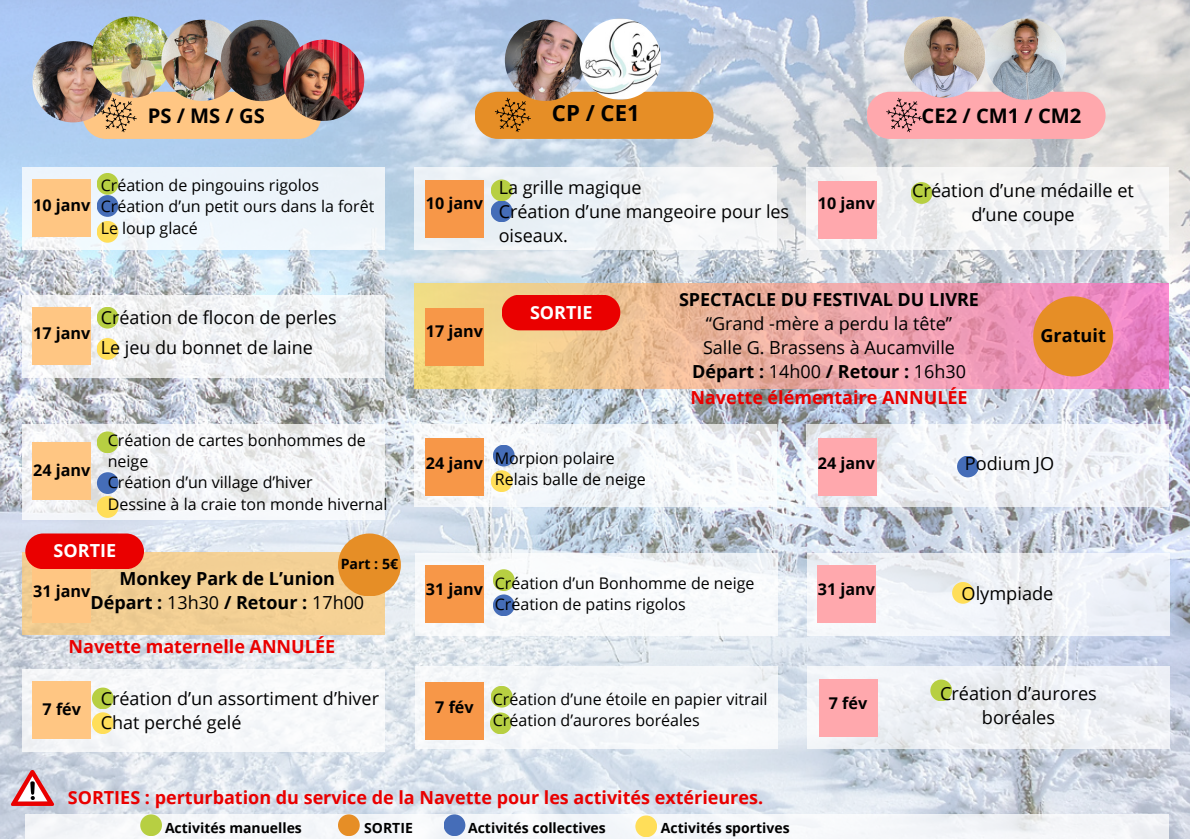
<style>
.page{position:relative;width:1190px;height:839px;background:#fff}
.page>*{position:absolute;margin:0;border:0;box-sizing:border-box;transform-origin:0 0}
.t1{font:700 22.2px "Open Sans";color:#000}
.t2{font:700 20.2px "Open Sans";color:#000}
.t3{font:18.2px/24px "Open Sans";color:#000;text-align:center}
.t4{font:700 18.2px "Open Sans";color:#000}
.t5{font:18px/24px "Open Sans";color:#000}
.t6{font:700 18px "Open Sans";color:#ea0000}
.t7{font:700 18px "Open Sans";color:#000}
.t8{font:700 18px "Open Sans";color:#fff}
.t9{font:700 16.2px "Open Sans";color:#000}
.t10{font:16px/21.4px "Open Sans";color:#000}
.t11{font:700 14.2px "Open Sans";color:#000}
.t12{font:700 14px "Open Sans";color:#000}
.s1{font-weight:400}
</style>
<div class="page">
<img style="left:0;top:0;width:1190px;height:838px">
<div style="left:83px;top:92px;width:238px;height:47px;background:#ffc683;border-radius:24px"></div>
<div style="left:22px;top:167px;width:362px;height:83px;background:#edf5fb"></div>
<svg style="left:22px;top:295px;width:362px;height:82px;fill:#f0f1f4"></svg>
<svg style="left:22px;top:424px;width:362px;height:96px;fill:#f3f5f8"></svg>
<div style="left:22px;top:552px;width:362px;height:83px;background:#f3d094"></div>
<div style="left:22px;top:669px;width:362px;height:82px;background:#f7f8fa"></div>
<div style="left:867px;top:92px;width:239px;height:47px;background:#ffa8ad;border-radius:24px"></div>
<svg style="left:806px;top:167px;width:362px;height:83px;fill:#f2f3f4"></svg>
<svg style="left:806px;top:424px;width:362px;height:83px;fill:#f1f4f8"></svg>
<div style="left:475px;top:92px;width:238px;height:47px;background:#e68e26;border-radius:24px"></div>
<div style="left:414px;top:167px;width:362px;height:83px;background:#eff3f7"></div>
<svg style="left:414px;top:284px;width:754px;height:104px;background:#ecaca4"></svg>
<svg style="left:414px;top:424px;width:362px;height:83px;fill:#f3f6f9"></svg>
<div style="left:416px;top:553px;width:362px;height:82px;background:#f8fafc"></div>
<div style="left:32px;top:179px;width:59px;height:58px;background:#ffc683"></div>
<div style="left:32px;top:307px;width:59px;height:58px;background:#ffc683"></div>
<div style="left:32px;top:442px;width:59px;height:58px;background:#ffc683"></div>
<div style="left:32px;top:564px;width:59px;height:58px;background:#ffc683"></div>
<div style="left:32px;top:681px;width:59px;height:57px;background:#ffc683"></div>
<div style="left:425px;top:180px;width:59px;height:58px;background:#f79748"></div>
<div style="left:425px;top:308px;width:59px;height:57px;background:#f79748"></div>
<div style="left:425px;top:437px;width:59px;height:58px;background:#f79748"></div>
<div style="left:425px;top:565px;width:59px;height:58px;background:#f79748"></div>
<div style="left:416px;top:666px;width:362px;height:83px;background:#f6f8fa"></div>
<svg style="left:807px;top:666px;width:362px;height:83px;fill:#eef0f5"></svg>
<div style="left:425px;top:681px;width:59px;height:58px;background:#f79748"></div>
<div style="left:818px;top:181px;width:58px;height:57px;background:#ffa8ad"></div>
<div style="left:818px;top:438px;width:58px;height:58px;background:#ffa8ad"></div>
<div style="left:25px;top:813px;width:1143px;height:25px;background:#f5f6fa"></div>
<svg style="left:807px;top:553px;width:362px;height:82px;fill:#eff2f8"></svg>
<div style="left:140px;top:814px;width:22px;height:22px;background:#b7cf42;border-radius:50%"></div>
<div style="left:338px;top:814px;width:22px;height:22px;background:#e68e26;border-radius:50%"></div>
<div style="left:444px;top:814px;width:21px;height:22px;background:#456db8;border-radius:50%"></div>
<div style="left:635px;top:815px;width:22px;height:22px;background:#ffde59;border-radius:50%"></div>
<div style="left:817px;top:564px;width:59px;height:58px;background:#ffa8ad"></div>
<svg style="left:101px;top:98px;width:36px;height:34px"></svg>
<svg style="left:495px;top:98px;width:36px;height:34px"></svg>
<svg style="left:886px;top:98px;width:36px;height:34px"></svg>
<img style="left:32px;top:41px;width:82px;height:81px;border-radius:50%">
<img style="left:91px;top:16px;width:82px;height:82px;border-radius:50%">
<img style="left:161px;top:20px;width:82px;height:81px;border-radius:50%">
<img style="left:221px;top:20px;width:81px;height:81px;border-radius:50%">
<img style="left:283px;top:40px;width:81px;height:81px;border-radius:50%">
<img style="left:505px;top:20px;width:81px;height:81px;border-radius:50%">
<img style="left:904px;top:16px;width:81px;height:82px;border-radius:50%">
<img style="left:985px;top:18px;width:81px;height:82px;border-radius:50%">
<div style="left:930px;top:679px;width:22px;height:22px;background:#b7cf42;border-radius:50%"></div>
<div style="left:952px;top:582px;width:22px;height:21px;background:#ffde59;border-radius:50%"></div>
<div style="left:911px;top:182px;width:21px;height:22px;background:#b7cf42;border-radius:50%"></div>
<div style="left:490px;top:712px;width:22px;height:22px;background:#b7cf42;border-radius:50%"></div>
<div style="left:491px;top:685px;width:22px;height:22px;background:#b7cf42;border-radius:50%"></div>
<div style="left:493px;top:594px;width:22px;height:22px;background:#456db8;border-radius:50%"></div>
<div style="left:493px;top:569px;width:22px;height:22px;background:#b7cf42;border-radius:50%"></div>
<div style="left:491px;top:200px;width:22px;height:22px;background:#456db8;border-radius:50%"></div>
<div style="left:491px;top:179px;width:22px;height:22px;background:#b7cf42;border-radius:50%"></div>
<div style="left:97px;top:195px;width:21px;height:22px;background:#456db8;border-radius:50%"></div>
<div style="left:97px;top:173px;width:21px;height:22px;background:#b7cf42;border-radius:50%"></div>
<div style="left:97px;top:307px;width:21px;height:21px;background:#b7cf42;border-radius:50%"></div>
<div style="left:97px;top:431px;width:21px;height:22px;background:#b7cf42;border-radius:50%"></div>
<div style="left:97px;top:472px;width:22px;height:22px;background:#456db8;border-radius:50%"></div>
<div style="left:92px;top:687px;width:22px;height:22px;background:#b7cf42;border-radius:50%"></div>
<img style="left:580px;top:18px;width:81px;height:82px;border-radius:50%">
<svg style="left:11px;top:769px;width:43px;height:36px"></svg>
<div style="left:1033px;top:296px;width:80px;height:80px;background:#e68e26;border-radius:50%"></div>
<div style="left:97px;top:221px;width:21px;height:22px;background:#ffde59;border-radius:50%"></div>
<div style="left:97px;top:496px;width:21px;height:22px;background:#ffde59;border-radius:50%"></div>
<div style="left:92px;top:712px;width:22px;height:22px;background:#ffde59;border-radius:50%"></div>
<div style="left:502px;top:295px;width:118px;height:35px;background:#ea0000;border-radius:18px"></div>
<div style="left:25px;top:533px;width:119px;height:36px;background:#ea0000;border-radius:18px"></div>
<div style="left:338px;top:533px;width:63px;height:63px;background:#e68e26;border-radius:50%"></div>
<div style="left:97px;top:338px;width:21px;height:22px;background:#ffde59;border-radius:50%"></div>
<div style="left:819px;top:678px;width:58px;height:58px;background:#ffa8ad"></div>
<div style="left:957px;top:455px;width:22px;height:22px;background:#456db8;border-radius:50%"></div>
<div style="left:491px;top:470px;width:22px;height:22px;background:#ffde59;border-radius:50%"></div>
<div style="left:493px;top:444px;width:22px;height:22px;background:#456db8;border-radius:50%"></div>
<p class="t1" style="left:552px;top:98px;width:89px">CP / CE1</p>
<p class="t2" style="left:148px;top:101px;width:119px">PS/MS/GS</p>
<p class="t2" style="left:922px;top:101px;width:161px">CE2 / CM1 / CM2</p>
<p class="t9" style="left:33px;top:194px;width:59px">10 janv</p>
<p class="t10" style="left:101px;top:174px;width:220px">Création de pingouins rigolos</p>
<p class="t10" style="left:101px;top:195px;width:275px">Création d’un petit ours dans la forêt</p>
<p class="t10" style="left:101px;top:217px;width:99px">Le loup glacé</p>
<p class="t9" style="left:33px;top:322px;width:59px">17 janv</p>
<p class="t5" style="left:101px;top:305px;width:238px">Création de flocon de perles</p>
<p class="t5" style="left:101px;top:335px;width:214px">Le jeu du bonnet de laine</p>
<p class="t9" style="left:33px;top:458px;width:59px">24 janv</p>
<p class="t10" style="left:108px;top:428px;width:260px">Création de cartes bonhommes de neige</p>
<p class="t10" style="left:108px;top:471px;width:206px">Création d’un village d’hiver</p>
<p class="t10" style="left:108px;top:492px;width:281px">Dessine à la craie ton monde hivernal</p>
<p class="t9" style="left:426px;top:192px;width:59px">10 janv</p>
<p class="t5" style="left:499px;top:175px;width:144px">La grille magique</p>
<p class="t5" style="left:499px;top:199px;width:292px">Création d’une mangeoire pour les oiseaux.</p>
<p class="t9" style="left:818px;top:192px;width:59px">10 janv</p>
<p class="t3" style="left:912px;top:178px;width:223px">Création d’une médaille et d’une coupe</p>
<p class="t9" style="left:426px;top:320px;width:59px">17 janv</p>
<p class="t8" style="left:530px;top:299px;width:64px">SORTIE</p>
<p class="t7" style="left:679px;top:287px;width:301px">SPECTACLE DU FESTIVAL DU LIVRE</p>
<p class="t5" style="left:706px;top:311px;width:248px">“Grand -mère a perdu la tête”</p>
<p class="t5" style="left:703px;top:335px;width:253px">Salle G. Brassens à Aucamville</p>
<p class="t7" style="left:692px;top:359px;width:275px">Départ : <span class="s1">14h00</span> / Retour : <span class="s1">16h30</span></p>
<p class="t6" style="left:690px;top:385px;width:279px">Navette élémentaire ANNULÉE</p>
<p class="t4" style="left:1040px;top:322px;width:67px">Gratuit</p>
<p class="t9" style="left:426px;top:452px;width:59px">24 janv</p>
<p class="t10" style="left:495px;top:446px;width:121px">Morpion polaire</p>
<p class="t3" style="left:965px;top:450px;width:91px">Podium JO</p>
<p class="t10" style="left:495px;top:468px;width:152px">Relais balle de neige</p>
<p class="t9" style="left:818px;top:452px;width:59px">24 janv</p>
<p class="t8" style="left:54px;top:538px;width:64px">SORTIE</p>
<p class="t11" style="left:341px;top:554px;width:59px">Part : 5€</p>
<p class="t7" style="left:119px;top:566px;width:217px">Monkey Park de L’union</p>
<p class="t7" style="left:90px;top:590px;width:275px">Départ : <span class="s1">13h30</span> / Retour : <span class="s1">17h00</span></p>
<p class="t9" style="left:33px;top:579px;width:59px">31 janv</p>
<p class="t6" style="left:69px;top:633px;width:268px">Navette maternelle ANNULÉE</p>
<p class="t9" style="left:43px;top:697px;width:40px">7 fév</p>
<p class="t5" style="left:101px;top:686px;width:280px">Création d’un assortiment d’hiver</p>
<p class="t5" style="left:101px;top:710px;width:142px">Chat perché gelé</p>
<p class="t9" style="left:426px;top:577px;width:59px">31 janv</p>
<p class="t10" style="left:495px;top:572px;width:261px">Création d’un Bonhomme de neige</p>
<p class="t10" style="left:495px;top:593px;width:192px">Création de patins rigolos</p>
<p class="t9" style="left:435px;top:695px;width:40px">7 fév</p>
<p class="t10" style="left:493px;top:688px;width:276px">Création d’une étoile en papier vitrail</p>
<p class="t10" style="left:493px;top:709px;width:208px">Création d’aurores boréales</p>
<p class="t6" style="left:68px;top:784px;width:697px">SORTIES : perturbation du service de la Navette pour les activités extérieures.</p>
<p class="t12" style="left:165px;top:817px;width:138px">Activités manuelles</p>
<p class="t12" style="left:364px;top:817px;width:50px">SORTIE</p>
<p class="t12" style="left:468px;top:817px;width:139px">Activités collectives</p>
<p class="t12" style="left:661px;top:817px;width:130px">Activités sportives</p>
<p class="t9" style="left:818px;top:577px;width:59px">31 janv</p>
<p class="t9" style="left:829px;top:691px;width:40px">7 fév</p>
<p class="t3" style="left:962px;top:580px;width:93px">Olympiade</p>
<p class="t3" style="left:940px;top:680px;width:158px">Création d’aurores boréales</p>
</div>
